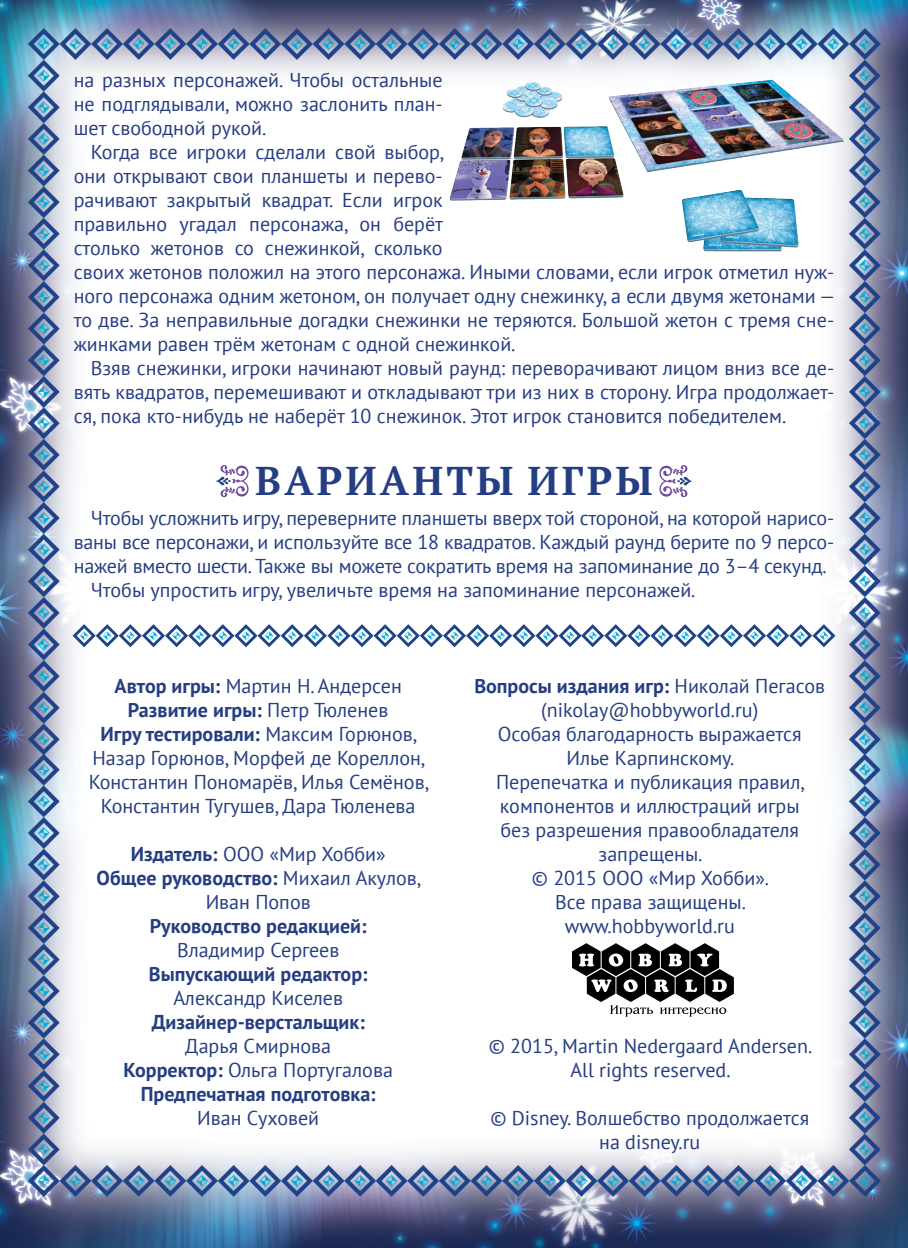
<style>
.page{position:relative;width:908px;height:1248px;background:#fff}
.page>*{position:absolute;margin:0;border:0;box-sizing:border-box;transform-origin:0 0}
.t1{font:700 40px "PT Serif";letter-spacing:.08em;color:#253d82}
.t2{font:20px/24px "PT Sans";color:#253d82;text-align:center}
.t3{font:700 20px/24px "PT Sans";color:#253d82;text-align:center}
.s1{font-weight:700}
.s2{font-weight:400}
</style>
<div class="page">
<img style="left:0;top:0;width:907px;height:1247px">
<svg style="left:216px;top:465px;width:32px;height:32px"></svg>
<svg style="left:659px;top:465px;width:32px;height:32px"></svg>
<svg style="left:571px;top:943px;width:162px;height:73px"></svg>
<svg style="left:72px;top:624px;width:763px;height:23px"></svg>
<img style="left:442px;top:60px;width:465px;height:201px">
<p class="t2" style="left:74px;top:67px;width:370px;text-align:justify">на разных персонажей. Чтобы остальные не подглядывали, можно заслонить план&shy;шет свободной рукой.</p>
<p class="t2" style="left:74px;top:139px;width:763px;text-align:left;text-indent:17px">Когда все игроки сделали свой выбор,<br>они открывают свои планшеты и перево-<br>рачивают закрытый квадрат. Если игрок<br>правильно угадал персонажа, он берёт<br>столько жетонов со снежинкой, сколько<br>своих жетонов положил на этого персонажа. Иными словами, если игрок отметил нуж&shy;ного персонажа одним жетоном, он получает одну снежинку, а если двумя жетонами — то две. За неправильные догадки снежинки не теряются. Большой жетон с тремя сне&shy;жинками равен трём жетонам с одной снежинкой.</p>
<p class="t2" style="left:74px;top:355px;width:761px;text-align:justify;text-indent:17px">Взяв снежинки, игроки начинают новый раунд: переворачивают лицом вниз все де&shy;вять квадратов, перемешивают и откладывают три из них в сторону. Игра продолжает&shy;ся, пока кто-нибудь не наберёт 10 снежинок. Этот игрок становится победителем.</p>
<p class="t1" style="left:255px;top:454px;width:399px">ВАРИАНТЫ ИГРЫ</p>
<p class="t2" style="left:74px;top:505px;width:761px;text-align:justify;text-indent:17px">Чтобы усложнить игру, переверните планшеты вверх той стороной, на которой нарисо&shy;ваны все персонажи, и используйте все 18 квадратов. Каждый раунд берите по 9 персо&shy;нажей вместо шести.Также вы можете сократить время на запоминание до 3–4 секунд.</p>
<p class="t2" style="left:91px;top:577px;width:606px">Чтобы упростить игру, увеличьте время на запоминание персонажей.</p>
<p class="t2" style="left:114px;top:673px;width:288px"><span class="s1">Автор игры:</span> Мартин Н. Андерсен</p>
<p class="t3" style="left:128px;top:697px;width:262px">Развитие игры: <span class="s2">Петр Тюленев</span></p>
<p class="t2" style="left:89px;top:721px;width:342px"><span class="s1">Игру тестировали:</span> Максим Горюнов, Назар Горюнов, Морфей де Кореллон, Константин Пономарёв, Илья Семёнов, Константин Тугушев, Дара Тюленева</p>
<p class="t2" style="left:131px;top:841px;width:256px"><span class="s1">Издатель:</span> ООО «Мир Хобби»</p>
<p class="t2" style="left:97px;top:865px;width:326px"><span class="s1">Общее руководство:</span> Михаил Акулов,<br>Иван Попов</p>
<p class="t3" style="left:150px;top:913px;width:218px">Руководство редакцией:<br><span class="s2">Владимир Сергеев</span></p>
<p class="t3" style="left:149px;top:961px;width:220px">Выпускающий редактор:<br><span class="s2">Александр Киселев</span></p>
<p class="t3" style="left:152px;top:1009px;width:214px">Дизайнер-верстальщик:<br><span class="s2">Дарья Смирнова</span></p>
<p class="t2" style="left:123px;top:1057px;width:271px"><span class="s1">Корректор:</span> Ольга Португалова</p>
<p class="t3" style="left:141px;top:1081px;width:236px">Предпечатная подготовка:<br><span class="s2">Иван Суховей</span></p>
<p class="t2" style="left:474px;top:673px;width:352px"><span class="s1">Вопросы издания игр:</span> Николай Пегасов (nikolay@hobbyworld.ru)</p>
<p class="t2" style="left:497px;top:721px;width:305px">Особая благодарность выражается<br>Илье Карпинскому.</p>
<p class="t2" style="left:496px;top:769px;width:310px">Перепечатка и публикация правил, компонентов и иллюстраций игры без разрешения правообладателя запрещены.</p>
<p class="t2" style="left:531px;top:865px;width:239px">© 2015 ООО «Мир Хобби».<br>Все права защищены.</p>
<p class="t2" style="left:564px;top:913px;width:172px">www.hobbyworld.ru</p>
<p class="t2" style="left:488px;top:1033px;width:325px">© 2015, Martin Nedergaard Andersen.<br>All rights reserved.</p>
<p class="t2" style="left:490px;top:1105px;width:320px">© Disney. Волшебство продолжается на disney.ru</p>
</div>
